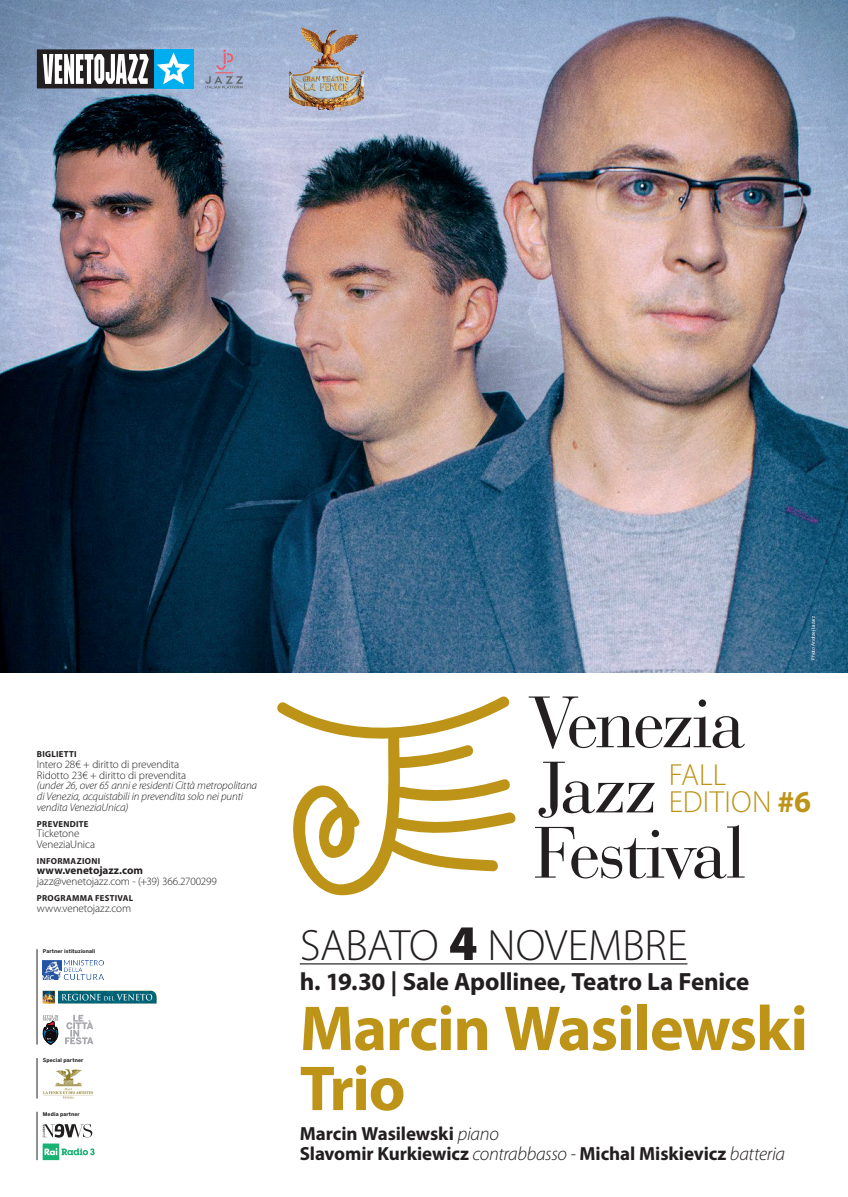
<style>
.page{position:relative;width:848px;height:1197px;background:#fff}
.page>*{position:absolute;margin:0;border:0;box-sizing:border-box;transform-origin:0 0}
.t1{font:700 64px "Myriad Pro";letter-spacing:-.02em;color:#bd9418}
.t2{font:300 44px "Myriad Pro";letter-spacing:-.005em;color:#231f20}
.t3{font:300 30.6px "Myriad Pro";letter-spacing:.005em;color:#bd9418}
.t4{font:700 25px "Myriad Pro";letter-spacing:-.01em;color:#231f20}
.t5{font:700 19px "Myriad Pro";letter-spacing:-.005em;color:#231f20}
.t6{font:300 11.1px "Myriad Pro";letter-spacing:-.01em;color:#231f20}
.t7{font:italic 300 11.1px/10.7px "Myriad Pro";letter-spacing:-.01em;color:#231f20}
.t8{font:700 11.1px "Myriad Pro";color:#231f20}
.t9{font:700 8.7px "Myriad Pro";letter-spacing:.035em;color:#231f20}
.t10{font:700 5.2px "Benton Sans";letter-spacing:.025em;color:#231f20}
.t11{font:5px "Myriad Pro";color:#fff}
.s1{font-weight:700}
.s2{font-weight:900;font-size:50px}
.s3{font-weight:300;font-style:italic}
</style>
<div class="page">
<img style="left:0;top:0;width:848px;height:672px">
<hr style="left:300px;top:963px;width:387px;height:1px;background:#231f20">
<svg style="left:277px;top:696px;width:239px;height:200px"></svg>
<svg style="left:528px;top:696px;width:217px;height:52px"></svg>
<svg style="left:538px;top:761px;width:117px;height:56px"></svg>
<svg style="left:535px;top:824px;width:209px;height:55px"></svg>
<svg style="left:300px;top:27px;width:5px;height:13px"></svg>
<div style="left:37px;top:49px;width:117px;height:39px;background:#231f20"></div>
<div style="left:154px;top:49px;width:39px;height:39px;background:#00aeef"></div>
<svg style="left:157px;top:52px;width:33px;height:32px"></svg>
<svg style="left:43px;top:54px;width:106px;height:30px"></svg>
<svg style="left:205px;top:49px;width:38px;height:39px"></svg>
<hr style="left:37px;top:1111px;width:1px;height:48px;background:#231f20">
<svg style="left:43px;top:1123px;width:49px;height:14px"></svg>
<img style="left:43px;top:990px;width:114px;height:14px">
<hr style="left:37px;top:949px;width:1px;height:95px;background:#231f20">
<svg style="left:43px;top:1014px;width:50px;height:30px"></svg>
<img style="left:43px;top:960px;width:60px;height:19px">
<hr style="left:37px;top:1057px;width:1px;height:41px;background:#231f20">
<img style="left:43px;top:1068px;width:51px;height:30px">
<svg style="left:43px;top:1143px;width:52px;height:16px"></svg>
<p class="t9" style="left:37px;top:748px;width:41px">BIGLIETTI</p>
<p class="t6" style="left:37px;top:757px;width:144px">Intero 28€ + diritto di prevendita</p>
<p class="t6" style="left:37px;top:768px;width:151px">Ridotto 23€ + diritto di prevendita</p>
<p class="t7" style="left:37px;top:780px;width:222px">(under 26, over 65 anni e residenti Città metropolitana di Venezia, acquistabili in prevendita solo nei punti vendita VeneziaUnica)</p>
<p class="t9" style="left:37px;top:817px;width:53px">PREVENDITE</p>
<p class="t6" style="left:37px;top:826px;width:44px">Ticketone</p>
<p class="t6" style="left:37px;top:837px;width:60px">VeneziaUnica</p>
<p class="t9" style="left:37px;top:855px;width:65px">INFORMAZIONI</p>
<p class="t8" style="left:37px;top:863px;width:108px">www.venetojazz.com</p>
<p class="t6" style="left:37px;top:874px;width:182px">jazz@venetojazz.com - (+39) 366.2700299</p>
<p class="t9" style="left:37px;top:892px;width:98px">PROGRAMMA FESTIVAL</p>
<p class="t6" style="left:37px;top:901px;width:96px">www.venetojazz.com</p>
<p class="t10" style="left:43px;top:948px;width:54px">Partner istituzionali</p>
<p class="t10" style="left:43px;top:1056px;width:42px">Special partner</p>
<p class="t10" style="left:43px;top:1110px;width:38px">Media partner</p>
<p class="t11" style="left:810px;top:659px;width:45px;rotate:-90deg">Photo Andrzej Lazarz</p>
<p class="t3" style="left:669px;top:756px;width:59px">FALL</p>
<p class="t3" style="left:669px;top:783px;width:144px">EDITION <span class="s1">#6</span></p>
<p class="t2" style="left:300px;top:918px;width:389px">SABATO <span class="s2">4</span> NOVEMBRE</p>
<p class="t4" style="left:300px;top:965px;width:451px">h. 19.30 | Sale Apollinee, Teatro La Fenice</p>
<p class="t1" style="left:300px;top:986px;width:509px">Marcin Wasilewski</p>
<p class="t1" style="left:300px;top:1046px;width:107px">Trio</p>
<p class="t5" style="left:300px;top:1121px;width:201px">Marcin Wasilewski <span class="s3">piano</span></p>
<p class="t5" style="left:300px;top:1141px;width:487px">Slavomir Kurkiewicz <span class="s3">contrabbasso -</span> Michal Miskievicz <span class="s3">batteria</span></p>
</div>
